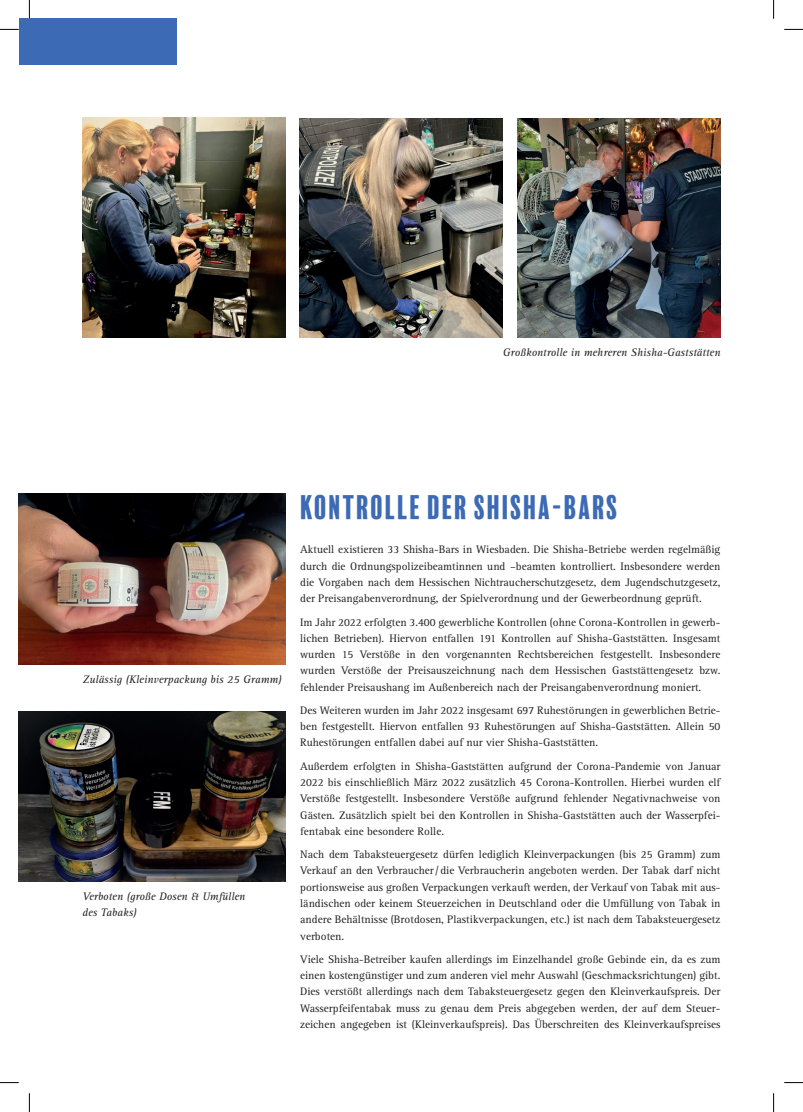
<style>
.page{position:relative;width:803px;height:1112px;background:#fff}
.page>*{position:absolute;margin:0;border:0;box-sizing:border-box;transform-origin:0 0}
.Headline{font:31.25px "Balboa Plus Fill";color:#3c6ab4}
.Fließtext{font:11.25px/16.2px "Rotis Serif";color:#231f20;text-align:justify}
.Fließtext-2{font:italic 11.25px/16.2px "Rotis Serif";color:#231f20}
</style>
<div class="page">
<div style="left:19px;top:19px;width:157px;height:46px;background:#3c6ab4"></div>
<img style="left:83px;top:117px;width:202px;height:221px">
<img style="left:19px;top:494px;width:266px;height:170px">
<img style="left:19px;top:711px;width:266px;height:170px">
<img style="left:299px;top:118px;width:204px;height:220px">
<img style="left:518px;top:118px;width:202px;height:220px">
<svg style="left:0;top:29px;width:19px;height:1px"></svg>
<svg style="left:784px;top:29px;width:19px;height:1px"></svg>
<svg style="left:0;top:1082px;width:19px;height:1px"></svg>
<svg style="left:784px;top:1082px;width:19px;height:1px"></svg>
<svg style="left:29px;top:0;width:1px;height:19px"></svg>
<svg style="left:29px;top:1093px;width:1px;height:18px"></svg>
<svg style="left:773px;top:0;width:1px;height:19px"></svg>
<svg style="left:773px;top:1093px;width:1px;height:18px"></svg>
<p class="Fließtext-2" style="left:503px;top:345px;width:219px">Großkontrolle in mehreren Shisha-Gaststätten</p>
<p class="Fließtext-2" style="left:82px;top:671px;width:201px">Zulässig (Kleinverpackung bis 25 Gramm)</p>
<p class="Fließtext-2" style="left:82px;top:888px;width:164px">Verboten (große Dosen &amp; Umfüllen des Tabaks)</p>
<p class="Headline" style="left:300px;top:490px;width:321px">KONTROLLE DER SHISHA-BARS</p>
<p class="Fließtext" style="left:300px;top:541px;width:422px">Aktuell existieren 33 Shisha-Bars in Wiesbaden. Die Shisha-Betriebe werden regelmäßig durch die Ordnungspolizeibeamtinnen und –beamten kontrolliert. Insbesondere werden die Vorgaben nach dem Hessischen Nichtraucherschutzgesetz, dem Jugendschutzgesetz, der Preisangabenverordnung, der Spielverordnung und der Gewerbeordnung geprüft.</p>
<p class="Fließtext" style="left:300px;top:613px;width:422px">Im Jahr 2022 erfolgten 3.400 gewerbliche Kontrollen (ohne Corona-Kontrollen in gewerb&shy;lichen Betrieben). Hiervon entfallen 191 Kontrollen auf Shisha-Gaststätten. Insgesamt wurden 15 Verstöße in den vorgenannten Rechtsbereichen festgestellt. Insbesondere wurden Verstöße der Preisauszeichnung nach dem Hessischen Gaststättengesetz bzw. fehlender Preisaushang im Außenbereich nach der Preisangabenverordnung moniert.</p>
<p class="Fließtext" style="left:300px;top:702px;width:422px">Des Weiteren wurden im Jahr 2022 insgesamt 697 Ruhestörungen in gewerblichen Betrie&shy;ben festgestellt. Hiervon entfallen 93 Ruhestörungen auf Shisha-Gaststätten. Allein 50<br>Ruhestörungen entfallen dabei auf nur vier Shisha-Gaststätten.</p>
<p class="Fließtext" style="left:300px;top:758px;width:422px">Außerdem erfolgten in Shisha-Gaststätten aufgrund der Corona-Pandemie von Januar 2022 bis einschließlich März 2022 zusätzlich 45 Corona-Kontrollen. Hierbei wurden elf Verstöße festgestellt. Insbesondere Verstöße aufgrund fehlender Negativnachweise von Gästen. Zusätzlich spielt bei den Kontrollen in Shisha-Gaststätten auch der Wasserpfei&shy;fentabak eine besondere Rolle.</p>
<p class="Fließtext" style="left:300px;top:846px;width:422px">Nach dem Tabaksteuergesetz dürfen lediglich Kleinverpackungen (bis 25 Gramm) zum Verkauf an den Verbraucher/die Verbraucherin angeboten werden. Der Tabak darf nicht portionsweise aus großen Verpackungen verkauft werden, der Verkauf von Tabak mit aus&shy;ländischen oder keinem Steuerzeichen in Deutschland oder die Umfüllung von Tabak in andere Behältnisse (Brotdosen, Plastikverpackungen, etc.) ist nach dem Tabaksteuergesetz verboten.</p>
<p class="Fließtext" style="left:300px;top:951px;width:422px">Viele Shisha-Betreiber kaufen allerdings im Einzelhandel große Gebinde ein, da es zum einen kostengünstiger und zum anderen viel mehr Auswahl (Geschmacksrichtungen) gibt.<br>Dies verstößt allerdings nach dem Tabaksteuergesetz gegen den Kleinverkaufspreis. Der Wasserpfeifentabak muss zu genau dem Preis abgegeben werden, der auf dem Steuer&shy;zeichen angegeben ist (Kleinverkaufspreis). Das Überschreiten des Kleinverkaufspreises</p>
</div>
